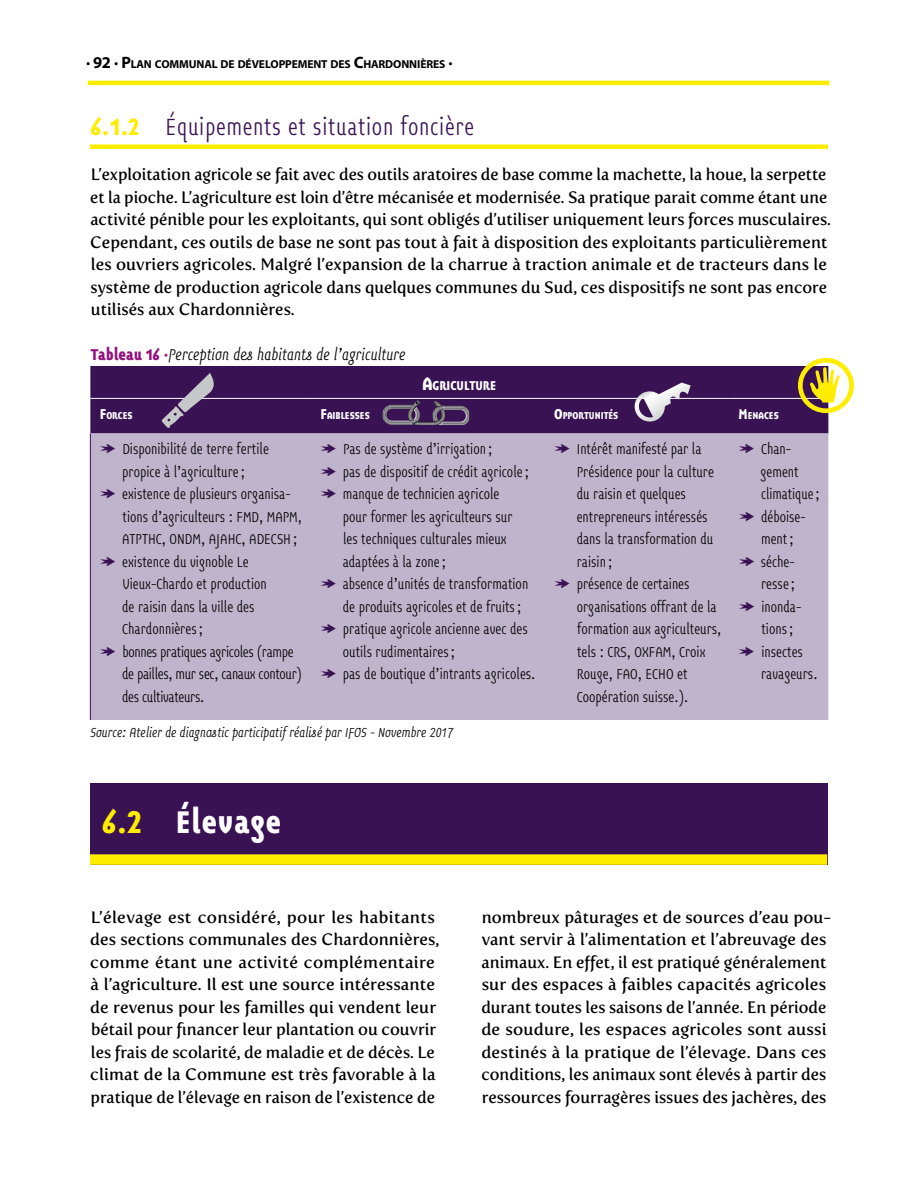
<style>
.page{position:relative;width:918px;height:1188px;background:#fff}
.page>*{position:absolute;margin:0;border:0;box-sizing:border-box;transform-origin:0 0}
.t1{font:700 36px "Opuscula Sans";letter-spacing:.025em;color:#fff}
.t2{font:300 27px "Opuscula Sans";letter-spacing:.025em;color:#391254}
.t3{font:300 18px "Opuscula Script";color:#000}
.t4{font:16.5px/22.5px "Fertigo Pro";color:#000}
.t5{font:300 16.5px/22.5px "Opuscula Sans";color:#000}
.t6{font:300 16.5px/22.5px "Opuscula Sans";letter-spacing:-.02em;color:#000}
.Source{font:300 15px "Opuscula Script";color:#000}
.Tablau_titre_centré{font:700 14.7px "Opuscula Sans";color:#fff}
.t7{font:700 11.55px "Myriad Pro";letter-spacing:-.01em;color:#000}
.Tableau_titre{font:700 11.55px "Opuscula Sans";color:#fff}
.s1{font-size:16.5px}
.s2{font-weight:700;color:#ffed00}
.s3{font-family:"Opuscula Sans";font-weight:700;color:#93117e}
.s4{font-size:21px}
.s5{font-family:"Arrows 1";font-weight:400;color:#391254}
.s6{color:#ffed00}
</style>
<div class="page">
<hr style="left:90px;top:81px;width:737px;height:4px;background:#ffed00">
<div style="left:90px;top:144px;width:738px;height:5px;background:#ffed00"></div>
<div style="left:90px;top:366px;width:738px;height:67px;background:#391254"></div>
<div style="left:91px;top:434px;width:737px;height:286px;background:#c0b4cc"></div>
<hr style="left:90px;top:434px;width:1px;height:286px;background:#391254">
<hr style="left:90px;top:398px;width:221px;height:1px;background:#fff">
<hr style="left:311px;top:398px;width:234px;height:1px;background:#fff">
<hr style="left:545px;top:398px;width:184px;height:1px;background:#fff">
<hr style="left:729px;top:398px;width:99px;height:1px;background:#fff">
<svg style="left:162px;top:373px;width:55px;height:55px"></svg>
<img style="left:382px;top:405px;width:31px;height:20px">
<img style="left:433px;top:406px;width:36px;height:19px">
<img style="left:408px;top:400px;width:12px;height:21px">
<img style="left:409px;top:405px;width:7px;height:14px">
<img style="left:413px;top:410px;width:32px;height:15px">
<img style="left:434px;top:410px;width:10px;height:15px">
<svg style="left:409px;top:419px;width:8px;height:5px"></svg>
<svg style="left:414px;top:400px;width:6px;height:4px"></svg>
<svg style="left:434px;top:401px;width:10px;height:9px"></svg>
<svg style="left:633px;top:383px;width:58px;height:41px"></svg>
<svg style="left:798px;top:358px;width:56px;height:55px"></svg>
<div style="left:90px;top:784px;width:737px;height:81px;background:#391254"></div>
<div style="left:90px;top:854px;width:737px;height:11px;background:#ffed00"></div>
<p class="t7" style="left:86px;top:56px;width:368px"><span class="s1">· 92 · P</span>LAN COMMUNAL DE DÉVELOPPEMENT DES <span class="s1">C</span>HARDONNIÈRES <span class="s1">·</span></p>
<p class="t2" style="left:91px;top:112px;width:385px"><span class="s2">6.1.2</span> Équipements et situation foncière</p>
<p class="t4" style="left:90px;top:163px;width:742px">L’exploitation agricole se fait avec des outils aratoires de base comme la machette, la houe, la serpette et la pioche. L’agriculture est loin d’être mécanisée et modernisée. Sa pratique parait comme étant une activité pénible pour les exploitants, qui sont obligés d’utiliser uniquement leurs forces musculaires.<br>Cependant, ces outils de base ne sont pas tout à fait à disposition des exploitants particulièrement les ouvriers agricoles. Malgré l’expansion de la charrue à traction animale et de tracteurs dans le système de production agricole dans quelques communes du Sud, ces dispositifs ne sont pas encore utilisés aux Chardonnières.</p>
<p class="t3" style="left:91px;top:344px;width:316px"><span class="s3">Tableau 16 ·</span>Perception des habitants de l’agriculture</p>
<p class="Tablau_titre_centré" style="left:422px;top:377px;width:25px"><span class="s4">A</span>GRICULTURE</p>
<p class="Tableau_titre" style="left:100px;top:409px;width:13px"><span class="s1">F</span>ORCES</p>
<p class="Tableau_titre" style="left:321px;top:409px;width:13px"><span class="s1">F</span>AIBLESSES</p>
<p class="Tableau_titre" style="left:554px;top:409px;width:15px"><span class="s1">O</span>PPORTUNITÉS</p>
<p class="Tableau_titre" style="left:739px;top:409px;width:16px"><span class="s1">M</span>ENACES</p>
<p class="t5" style="left:99px;top:438px;width:171px;text-align:center"><span class="s5">&gt;</span> Disponibilité de terre fertile propice à l’agriculture;</p>
<p class="t5" style="left:122px;top:483px;width:181px;text-indent:-23px"><span class="s5">&gt;</span> existence de plusieurs organisa&shy;tions d’agriculteurs : FMD, MAPM,<br>ATPTHC, ONDM, AJAHC, ADECSH ;</p>
<p class="t5" style="left:122px;top:550px;width:146px;text-indent:-23px"><span class="s5">&gt;</span> existence du vignoble Le<br>Vieux-Chardo et production de raisin dans la ville des<br>Chardonnières;</p>
<p class="t6" style="left:122px;top:640px;width:181px;text-indent:-23px"><span class="s5">&gt;</span> bonnes pratiques agricoles (rampe de pailles, mur sec, canaux contour) des cultivateurs.</p>
<p class="t5" style="left:577px;top:438px;width:139px;text-indent:-23px"><span class="s5">&gt;</span> Intérêt manifesté par la<br>Présidence pour la culture du raisin et quelques entrepreneurs intéressés dans la transformation du raisin;</p>
<p class="t5" style="left:577px;top:573px;width:146px;text-indent:-23px"><span class="s5">&gt;</span> présence de certaines organisations offrant de la formation aux agriculteurs, tels : CRS, OXFAM, Croix<br>Rouge, FAO, ECHO et<br>Coopération suisse.).</p>
<p class="t5" style="left:761px;top:438px;width:61px;text-indent:-22px"><span class="s5">&gt;</span> Chan&shy;gement climatique;</p>
<p class="t5" style="left:761px;top:505px;width:46px;text-indent:-23px"><span class="s5">&gt;</span> déboise&shy;ment;</p>
<p class="t5" style="left:738px;top:550px;width:58px;text-align:right"><span class="s5">&gt;</span> séche&shy;resse;</p>
<p class="t5" style="left:761px;top:595px;width:42px;text-indent:-23px"><span class="s5">&gt;</span> inonda&shy;tions;</p>
<p class="t5" style="left:761px;top:640px;width:58px;text-indent:-23px"><span class="s5">&gt;</span> insectes ravageurs.</p>
<p class="t5" style="left:320px;top:438px;width:174px"><span class="s5">&gt;</span> Pas de système d’irrigation;</p>
<p class="t5" style="left:320px;top:460px;width:210px"><span class="s5">&gt;</span> pas de dispositif de crédit agricole;</p>
<p class="t5" style="left:343px;top:483px;width:171px;text-indent:-23px"><span class="s5">&gt;</span> manque de technicien agricole pour former les agriculteurs sur les techniques culturales mieux adaptées à la zone;</p>
<p class="t5" style="left:343px;top:573px;width:187px;text-indent:-23px"><span class="s5">&gt;</span> absence d’unités de transformation de produits agricoles et de fruits;</p>
<p class="t5" style="left:343px;top:618px;width:186px;text-indent:-23px"><span class="s5">&gt;</span> pratique agricole ancienne avec des outils rudimentaires;</p>
<p class="t5" style="left:320px;top:663px;width:217px"><span class="s5">&gt;</span> pas de boutique d’intrants agricoles.</p>
<p class="Source" style="left:90px;top:724px;width:364px">Source: Atelier de diagnostic participatif réalisé par IFOS - Novembre 2017</p>
<p class="t1" style="left:102px;top:801px;width:180px"><span class="s6">6.2</span> Élevage</p>
<p class="t4" style="left:90px;top:906px;width:351px">L’élevage est considéré, pour les habitants des sections communales des Chardonnières, comme étant une activité complémentaire à l’agriculture. Il est une source intéressante de revenus pour les familles qui vendent leur bétail pour financer leur plantation ou couvrir les frais de scolarité, de maladie et de décès. Le climat de la Commune est très favorable à la pratique de l’élevage en raison de l’existence de</p>
<p class="t4" style="left:481px;top:906px;width:352px">nombreux pâturages et de sources d’eau pou&shy;vant servir à l’alimentation et l’abreuvage des animaux. En effet, il est pratiqué généralement sur des espaces à faibles capacités agricoles durant toutes les saisons de l’année. En période de soudure, les espaces agricoles sont aussi destinés à la pratique de l’élevage. Dans ces conditions, les animaux sont élevés à partir des ressources fourragères issues des jachères, des</p>
</div>
